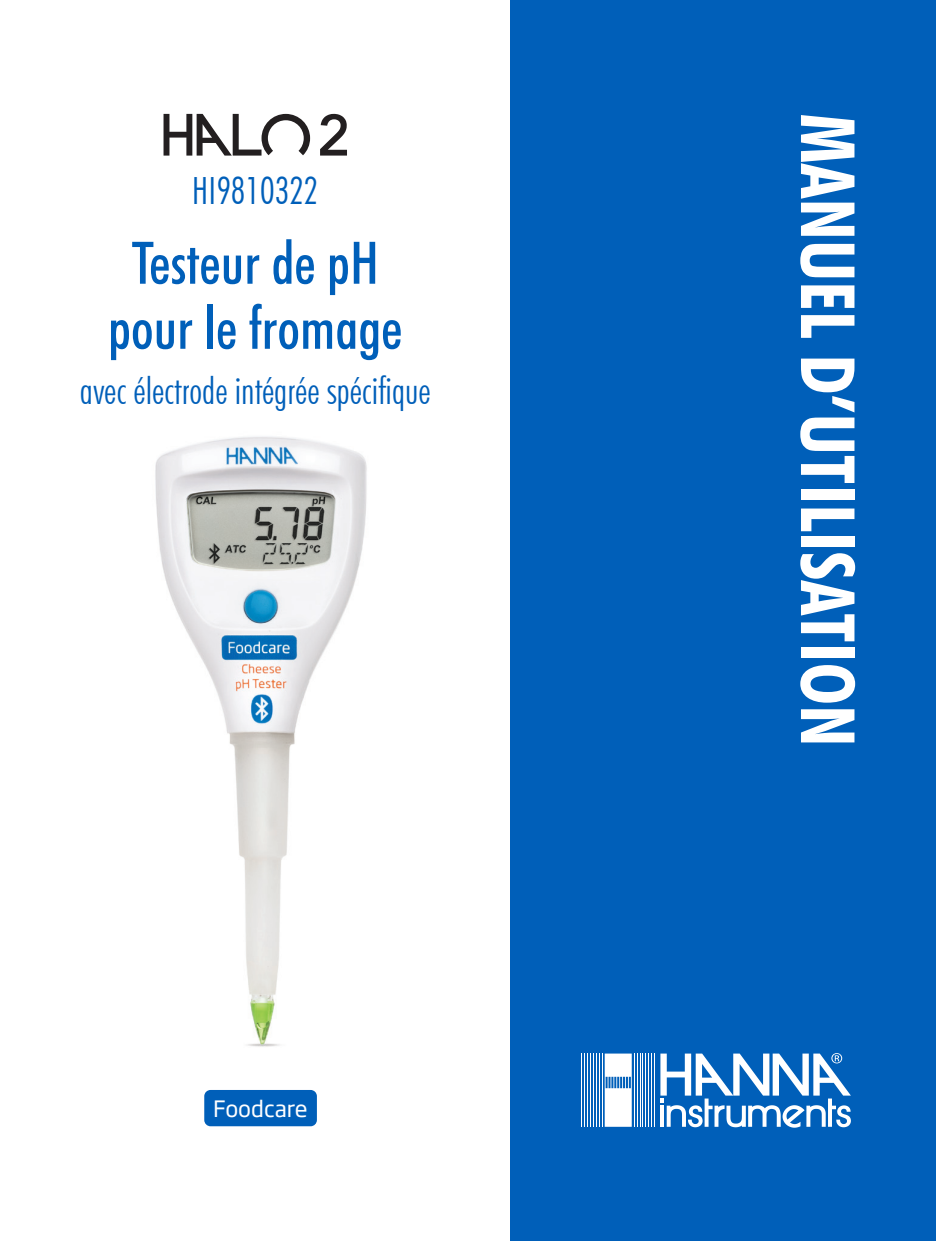
<style>
.page{position:relative;width:936px;height:1241px;background:#fff}
.page>*{position:absolute;margin:0;border:0;box-sizing:border-box;transform-origin:0 0}
.t1{font:700 condensed 75px "Futura BT";color:#fff}
.COV_Name{font:500 condensed 58.75px/65px "Futura BT";color:#005fb9;text-align:center}
.COV_Name_Subtitle{font:300 condensed 37.5px "Futura BT";color:#005fb9}
.COV_Title{font:300 condensed 37.5px "Futura BT";color:#005fb9}
.t2{font:22.25px "Soho Gothic Pro";color:#fff}
</style>
<div class="page">
<div style="left:510px;top:0;width:425px;height:1240px;background:#005fb9"></div>
<hr style="left:654px;top:1053px;width:1px;height:73px;background:#fff">
<hr style="left:651px;top:1053px;width:1px;height:73px;background:#fff">
<hr style="left:648px;top:1053px;width:1px;height:73px;background:#fff">
<hr style="left:645px;top:1053px;width:1px;height:73px;background:#fff">
<hr style="left:642px;top:1053px;width:1px;height:73px;background:#fff">
<hr style="left:639px;top:1053px;width:1px;height:73px;background:#fff">
<hr style="left:636px;top:1053px;width:1px;height:73px;background:#fff">
<hr style="left:633px;top:1053px;width:1px;height:73px;background:#fff">
<hr style="left:601px;top:1053px;width:1px;height:73px;background:#fff">
<hr style="left:599px;top:1053px;width:1px;height:73px;background:#fff">
<hr style="left:596px;top:1053px;width:1px;height:73px;background:#fff">
<hr style="left:593px;top:1053px;width:1px;height:73px;background:#fff">
<hr style="left:590px;top:1053px;width:1px;height:73px;background:#fff">
<hr style="left:587px;top:1053px;width:1px;height:73px;background:#fff">
<hr style="left:584px;top:1053px;width:1px;height:73px;background:#fff">
<hr style="left:581px;top:1053px;width:1px;height:73px;background:#fff">
<svg style="left:604px;top:1053px;width:27px;height:73px;background:#dbe8f5"></svg>
<svg style="left:660px;top:1053px;width:190px;height:74px"></svg>
<svg style="left:163px;top:114px;width:147px;height:41px"></svg>
<svg style="left:320px;top:114px;width:27px;height:41px"></svg>
<div style="left:204px;top:1089px;width:113px;height:37px;background:#005fb9;border-radius:6px"></div>
<img style="left:155px;top:436px;width:212px;height:611px">
<p class="COV_Title" style="left:192px;top:168px;width:128px">HI9810322</p>
<p class="COV_Name" style="left:108px;top:230px;width:296px">Testeur de pH pour le fromage</p>
<p class="COV_Name_Subtitle" style="left:80px;top:367px;width:352px">avec électrode intégrée spécifique</p>
<p class="t2" style="left:213px;top:1090px;width:96px">Foodcare</p>
<h1 class="t1" style="left:873px;top:113px;width:634px;rotate:90deg">MANUEL D’UTILISATION</h1>
</div>
